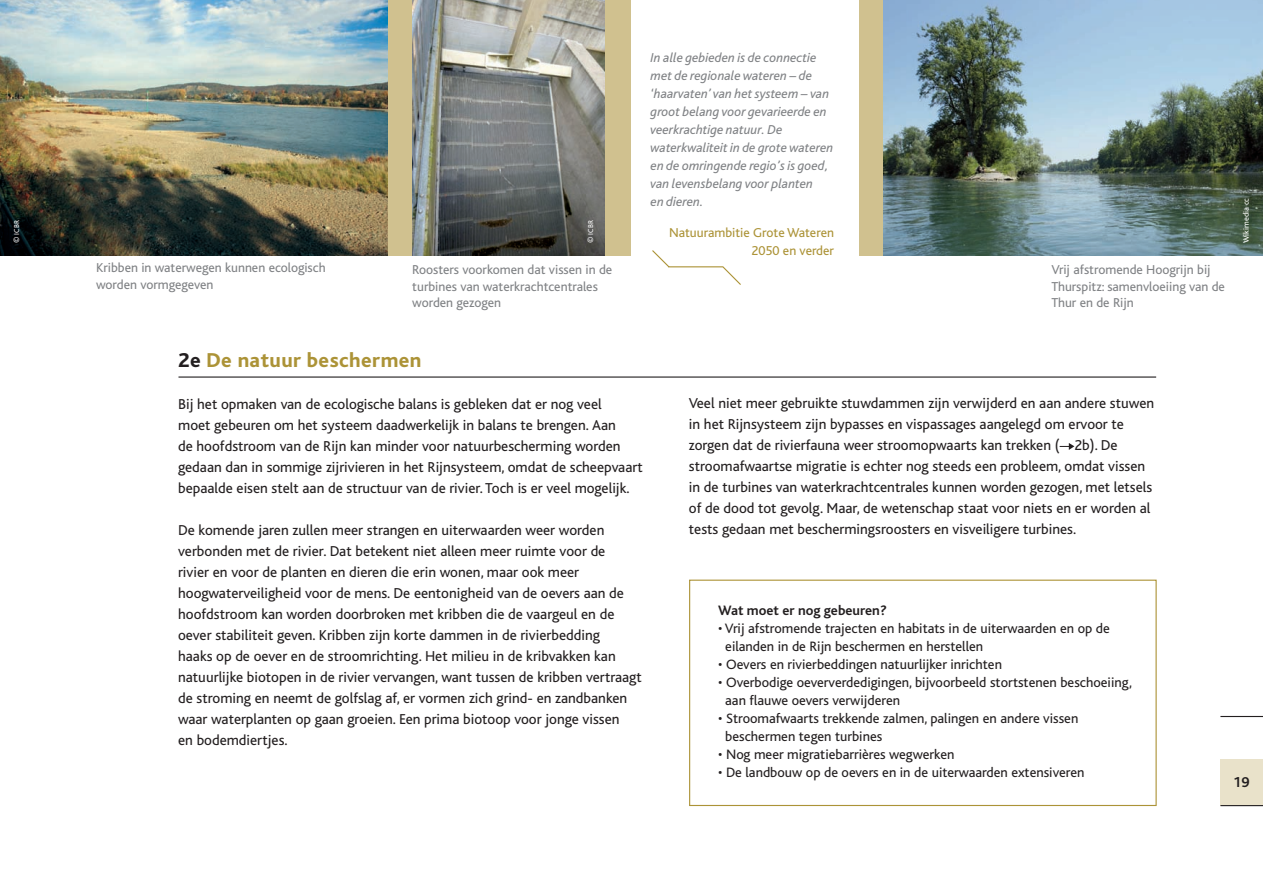
<style>
.page{position:relative;width:1263px;height:893px;background:#fff}
.page>*{position:absolute;margin:0;border:0;box-sizing:border-box;transform-origin:0 0}
.t1{font:800 21px "Bliss";letter-spacing:.02em;color:#ac9337}
.t2{font:15px/21px "Bliss";color:#231f20}
.t3{font:700 15px "Bliss";color:#231f20}
.t4{font:14.25px "Bliss";color:#231f20}
.t5{font:700 14.25px "Bliss";color:#231f20}
.t6{font:italic 13.5px/18px "Bliss";color:#808285}
.t7{font:13.5px "Bliss";color:#808285}
.t8{font:13.5px "Bliss";color:#ac9337}
.t9{font:8.25px "Bliss";color:#fff}
.t10{font:7.35px "Bliss";color:#fff}
.s1{font-size:8.25px}
.s2{color:#231f20}
</style>
<div class="page">
<div style="left:1220px;top:759px;width:43px;height:46px;background:#e9e2ca"></div>
<hr style="left:1220px;top:805px;width:43px;height:1px;background:#231f20">
<hr style="left:1220px;top:716px;width:43px;height:1px;background:#231f20">
<div style="left:859px;top:0;width:244px;height:255px;background:#d0c18f"></div>
<div style="left:387px;top:0;width:244px;height:255px;background:#d0c18f"></div>
<hr style="left:178px;top:376px;width:978px;height:2px;background:#231f20">
<div style="left:689px;top:580px;width:468px;height:226px;border:1px solid #ac9337"></div>
<img style="left:0;top:0;width:388px;height:255px">
<img style="left:413px;top:0;width:192px;height:255px">
<img style="left:884px;top:0;width:379px;height:255px">
<svg style="left:1060px;top:443px;width:14px;height:7px"></svg>
<svg style="left:652px;top:250px;width:89px;height:35px"></svg>
<p class="t10" style="left:13px;top:243px;width:24px;rotate:-90deg"><span class="s1">©</span> ICBR</p>
<p class="t10" style="left:587px;top:243px;width:24px;rotate:-90deg"><span class="s1">©</span> ICBR</p>
<p class="t7" style="left:96px;top:261px;width:231px">Kribben in waterwegen kunnen ecologisch</p>
<p class="t7" style="left:96px;top:277px;width:119px">worden vormgegeven</p>
<p class="t7" style="left:412px;top:263px;width:201px">Roosters voorkomen dat vissen in de</p>
<p class="t7" style="left:412px;top:279px;width:187px">turbines van waterkrachtcentrales</p>
<p class="t7" style="left:412px;top:296px;width:90px">worden gezogen</p>
<p class="t6" style="left:651px;top:49px;width:167px">In alle gebieden is de connectie</p>
<p class="t6" style="left:651px;top:67px;width:163px">met de regionale wateren – de</p>
<p class="t6" style="left:651px;top:85px;width:180px">‘haarvaten’ van het systeem – van groot belang voor gevarieerde en</p>
<p class="t6" style="left:651px;top:121px;width:133px">veerkrachtige natuur. De</p>
<p class="t6" style="left:651px;top:139px;width:184px">waterkwaliteit in de grote wateren en de omringende regio’s is goed, van levensbelang voor planten</p>
<p class="t6" style="left:651px;top:193px;width:55px">en dieren.</p>
<p class="t8" style="left:669px;top:226px;width:166px">Natuurambitie Grote Wateren</p>
<p class="t8" style="left:751px;top:244px;width:84px">2050 en verder</p>
<p class="t7" style="left:1051px;top:263px;width:161px">Vrij afstromende Hoogrijn bij</p>
<p class="t7" style="left:1051px;top:279px;width:175px">Thurspitz: samenvloeiing van de</p>
<p class="t7" style="left:1051px;top:296px;width:84px">Thur en de Rijn</p>
<p class="t9" style="left:1242px;top:243px;width:46px;rotate:-90deg">Wikimedia cc</p>
<p class="t1" style="left:178px;top:349px;width:245px"><span class="s2">2e</span> De natuur beschermen</p>
<p class="t2" style="left:178px;top:393px;width:425px">Bij het opmaken van de ecologische balans is gebleken dat er nog veel</p>
<p class="t2" style="left:178px;top:414px;width:439px">moet gebeuren om het systeem daadwerkelijk in balans te brengen. Aan</p>
<p class="t2" style="left:178px;top:435px;width:466px">de hoofdstroom van de Rijn kan minder voor natuurbescherming worden gedaan dan in sommige zijrivieren in het Rijnsysteem, omdat de scheepvaart bepaalde eisen stelt aan de structuur van de rivier. Toch is er veel mogelijk.</p>
<p class="t2" style="left:178px;top:519px;width:428px">De komende jaren zullen meer strangen en uiterwaarden weer worden</p>
<p class="t2" style="left:178px;top:540px;width:429px">verbonden met de rivier. Dat betekent niet alleen meer ruimte voor de</p>
<p class="t2" style="left:178px;top:561px;width:402px">rivier en voor de planten en dieren die erin wonen, maar ook meer</p>
<p class="t2" style="left:178px;top:582px;width:447px">hoogwaterveiligheid voor de mens. De eentonigheid van de oevers aan de hoofdstroom kan worden doorbroken met kribben die de vaargeul en de oever stabiliteit geven. Kribben zijn korte dammen in de rivierbedding</p>
<p class="t2" style="left:178px;top:645px;width:439px">haaks op de oever en de stroomrichting. Het milieu in de kribvakken kan</p>
<p class="t2" style="left:178px;top:666px;width:465px">natuurlijke biotopen in de rivier vervangen, want tussen de kribben vertraagt de stroming en neemt de golfslag af, er vormen zich grind- en zandbanken waar waterplanten op gaan groeien. Een prima biotoop voor jonge vissen</p>
<p class="t2" style="left:178px;top:729px;width:111px">en bodemdiertjes.</p>
<p class="t2" style="left:689px;top:393px;width:467px">Veel niet meer gebruikte stuwdammen zijn verwijderd en aan andere stuwen in het Rijnsysteem zijn bypasses en vispassages aangelegd om ervoor te</p>
<p class="t2" style="left:689px;top:435px;width:465px">zorgen dat de rivierfauna weer stroomopwaarts kan trekken ( 2b). De stroomafwaartse migratie is echter nog steeds een probleem, omdat vissen in de turbines van waterkrachtcentrales kunnen worden gezogen, met letsels of de dood tot gevolg. Maar, de wetenschap staat voor niets en er worden al tests gedaan met beschermingsroosters en visveiligere turbines.</p>
<p class="t5" style="left:718px;top:602px;width:170px">Wat moet er nog gebeuren?</p>
<p class="t4" style="left:718px;top:620px;width:393px">• Vrij afstromende trajecten en habitats in de uiterwaarden en op de</p>
<p class="t4" style="left:725px;top:638px;width:259px">eilanden in de Rijn beschermen en herstellen</p>
<p class="t4" style="left:718px;top:656px;width:285px">• Oevers en rivierbeddingen natuurlijker inrichten</p>
<p class="t4" style="left:718px;top:674px;width:415px">• Overbodige oeververdedigingen, bijvoorbeeld stortstenen beschoeiing,</p>
<p class="t4" style="left:725px;top:692px;width:176px">aan flauwe oevers verwijderen</p>
<p class="t4" style="left:718px;top:710px;width:362px">• Stroomafwaarts trekkende zalmen, palingen en andere vissen</p>
<p class="t4" style="left:725px;top:728px;width:159px">beschermen tegen turbines</p>
<p class="t4" style="left:718px;top:746px;width:238px">• Nog meer migratiebarrières wegwerken</p>
<p class="t4" style="left:718px;top:764px;width:368px">• De landbouw op de oevers en in de uiterwaarden extensiveren</p>
<p class="t3" style="left:1233px;top:774px;width:18px">19</p>
</div>
